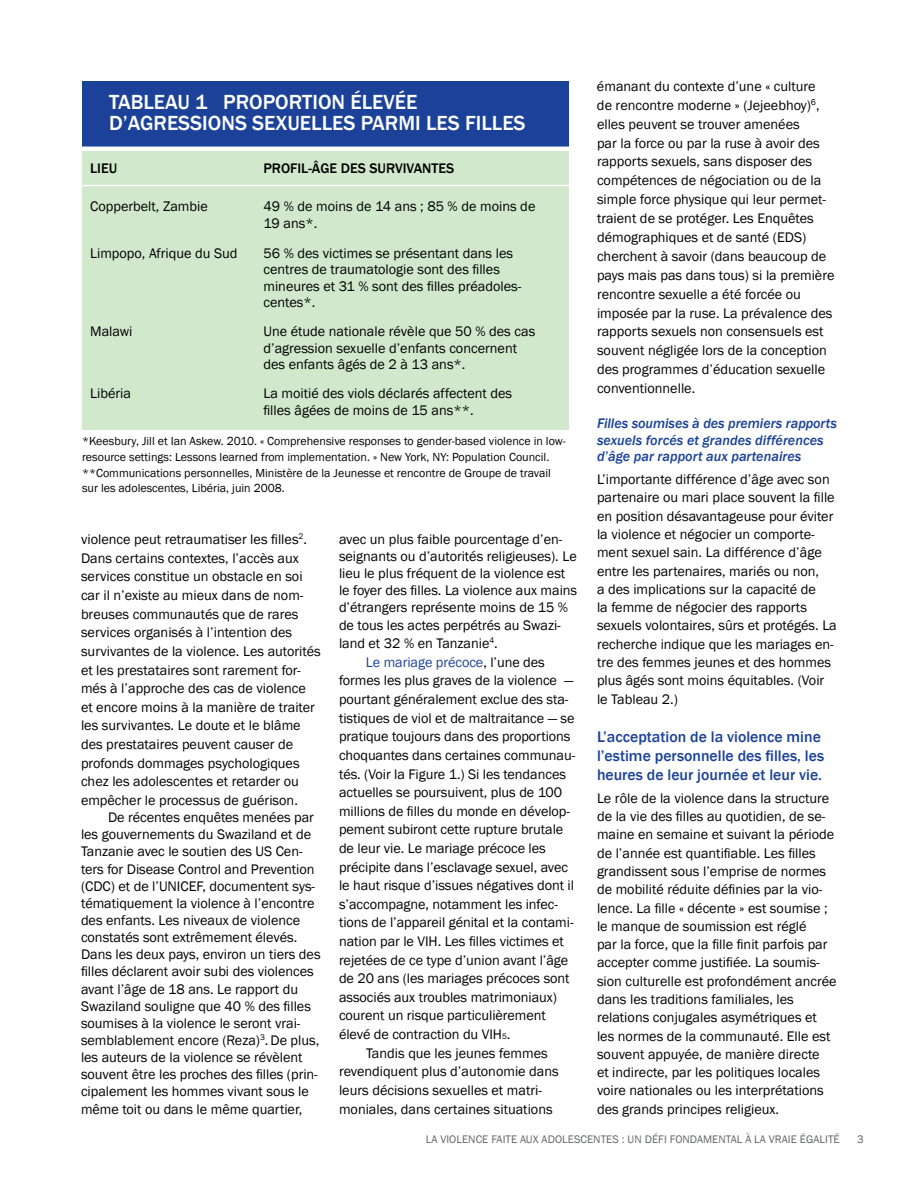
<style>
.page{position:relative;width:918px;height:1188px;background:#fff}
.page>*{position:absolute;margin:0;border:0;box-sizing:border-box;transform-origin:0 0}
.t1{font:500 21px "Franklin Gothic";color:#fff}
.t2{font:500 15.75px/19.2px "Franklin Gothic";color:#1b4298}
.t3{font:14.25px/18.3px "Franklin Gothic";color:#000}
.t4{font:italic 500 14.25px/16.8px "Franklin Gothic";color:#1b4298}
.t5{font:500 14.25px "Franklin Gothic";color:#000}
.t6{font:14.25px "Franklin Gothic";letter-spacing:-.005em;color:#1b4298}
.t7{font:12px/15.8px "Franklin Gothic";color:#000}
.t8{font:11.25px "Franklin Gothic";letter-spacing:.005em;color:#636467}
.s1{color:#000}
.s2{font-size:8.25px}
</style>
<div class="page">
<div style="left:82px;top:147px;width:486px;height:282px;background:#d1e8cc"></div>
<hr style="left:82px;top:185px;width:492px;height:1px;background:#fff">
<div style="left:82px;top:81px;width:486px;height:69px;background:#1b4298"></div>
<hr style="left:72px;top:147px;width:509px;height:4px;background:#fff">
<h1 class="t1" style="left:109px;top:89px;width:179px">TableAU 1 PROPORTION</h1>
<h1 class="t1" style="left:350px;top:89px;width:66px">ÉLEVÉE</h1>
<h1 class="t1" style="left:109px;top:110px;width:57px">D’AGRESSIONS</h1>
<h1 class="t1" style="left:252px;top:110px;width:13px">SEXUE</h1>
<h1 class="t1" style="left:311px;top:110px;width:203px">LLES PARMI LES FI LLES</h1>
<p class="t5" style="left:90px;top:160px;width:15px">LIEU</p>
<p class="t5" style="left:263px;top:160px;width:17px">PROFI</p>
<p class="t5" style="left:301px;top:160px;width:49px">L-ÂGE DES</p>
<p class="t5" style="left:369px;top:160px;width:62px">SURVIVANTES</p>
<p class="t3" style="left:90px;top:198px;width:119px">Copperbelt, Zambie</p>
<p class="t3" style="left:263px;top:198px;width:273px;line-height:16.5px">49 % de moins de 14 ans ; 85 % de moins de<br>19 ans*.</p>
<p class="t3" style="left:90px;top:244px;width:149px">Limpopo, Afrique du Sud</p>
<p class="t3" style="left:263px;top:245px;width:259px;line-height:16.5px">56 % des victimes se présentant dans les centres de traumatologie sont des filles mineures et 31 % sont des filles préadoles&shy;centes*.</p>
<p class="t3" style="left:90px;top:322px;width:44px">Malawi</p>
<p class="t3" style="left:263px;top:323px;width:273px;line-height:16.5px">Une étude nationale révèle que 50 % des cas d’agression sexuelle d’enfants concernent des enfants âgés de 2 à 13 ans*.</p>
<p class="t3" style="left:90px;top:384px;width:42px">Libéria</p>
<p class="t3" style="left:263px;top:385px;width:250px;line-height:16.5px">La moitié des viols déclarés affectent des filles âgées de moins de 15 ans**.</p>
<p class="t7" style="left:82px;top:434px;width:485px">*Keesbury, Jill et Ian Askew. 2010. « Comprehensive responses to gender-based violence in low&shy;resource settings: Lessons learned from implementation. » New York, NY: Population Council. **Communications personnelles, Ministère de la Jeunesse et rencontre de Groupe de travail sur les adolescentes, Libéria, juin 2008.</p>
<p class="t3" style="left:81px;top:530px;width:241px">violence peut retraumatiser les filles<sup>2</sup>.<br>Dans certains contextes, l’accès aux services constitue un obstacle en soi car il n’existe au mieux dans de nom&shy;breuses communautés que de rares services organisés à l’intention des survivantes de la violence. Les autorités et les prestataires sont rarement for&shy;més à l’approche des cas de violence et encore moins à la manière de traiter les survivantes. Le doute et le blâme des prestataires peuvent causer de profonds dommages psychologiques chez les adolescentes et retarder ou empêcher le processus de guérison.</p>
<p class="t3" style="left:81px;top:809px;width:241px;line-height:17.1px;text-indent:27px">De récentes enquêtes menées par les gouvernements du Swaziland et de Tanzanie avec le soutien des US Cen&shy;ters for Disease Control and Prevention (CDC) et de l’UNICEF, documentent sys&shy;tématiquement la violence à l’encontre des enfants. Les niveaux de violence constatés sont extrêmement élevés.<br>Dans les deux pays, environ un tiers des filles déclarent avoir subi des violences avant l’âge de 18 ans. Le rapport du Swaziland souligne que 40 % des filles soumises à la violence le seront vrai&shy;semblablement encore (Reza)<sup>3</sup>.De plus, les auteurs de la violence se révèlent souvent être les proches des filles (prin&shy;cipalement les hommes vivant sous le même toit ou dans le même quartier,</p>
<p class="t3" style="left:339px;top:531px;width:240px;line-height:17.1px">avec un plus faible pourcentage d’en&shy;seignants ou d’autorités religieuses). Le lieu le plus fréquent de la violence est le foyer des filles. La violence aux mains d’étrangers représente moins de 15 % de tous les actes perpétrés au Swazi-</p>
<p class="t3" style="left:339px;top:635px;width:160px">land et 32 % en Tanzanie<sup>4</sup>.</p>
<p class="t6" style="left:366px;top:653px;width:180px">Le mariage précoce<span class="s1">, l’une des</span></p>
<p class="t3" style="left:339px;top:672px;width:236px">formes les plus graves de la violence —</p>
<p class="t3" style="left:339px;top:690px;width:231px">pourtant généralement exclue des sta-</p>
<p class="t3" style="left:339px;top:709px;width:237px">tistiques de viol et de maltraitance — se</p>
<p class="t3" style="left:339px;top:728px;width:233px">pratique toujours dans des proportions</p>
<p class="t3" style="left:339px;top:746px;width:238px">choquantes dans certaines communau-</p>
<p class="t3" style="left:339px;top:765px;width:228px">tés. (Voir la Figure 1.) Si les tendances</p>
<p class="t3" style="left:339px;top:784px;width:225px">actuelles se poursuivent, plus de 100</p>
<p class="t3" style="left:339px;top:802px;width:233px">millions de filles du monde en dévelop-</p>
<p class="t3" style="left:339px;top:821px;width:226px">pement subiront cette rupture brutale</p>
<p class="t3" style="left:339px;top:839px;width:208px">de leur vie. Le mariage précoce les</p>
<p class="t3" style="left:339px;top:858px;width:231px">précipite dans l’esclavage sexuel, avec</p>
<p class="t3" style="left:339px;top:877px;width:237px">le haut risque d’issues négatives dont il</p>
<p class="t3" style="left:339px;top:895px;width:220px">s’accompagne, notamment les infec-</p>
<p class="t3" style="left:339px;top:914px;width:236px">tions de l’appareil génital et la contami-</p>
<p class="t3" style="left:339px;top:932px;width:227px">nation par le VIH. Les filles victimes et</p>
<p class="t3" style="left:339px;top:951px;width:231px">rejetées de ce type d’union avant l’âge</p>
<p class="t3" style="left:339px;top:970px;width:232px">de 20 ans (les mariages précoces sont</p>
<p class="t3" style="left:339px;top:988px;width:219px">associés aux troubles matrimoniaux)</p>
<p class="t3" style="left:339px;top:1007px;width:208px">courent un risque particulièrement</p>
<p class="t3" style="left:339px;top:1025px;width:173px">élevé de contraction du VIH<span class="s2">5</span>.</p>
<p class="t3" style="left:366px;top:1044px;width:183px">Tandis que les jeunes femmes</p>
<p class="t3" style="left:339px;top:1063px;width:221px">revendiquent plus d’autonomie dans</p>
<p class="t3" style="left:339px;top:1081px;width:204px">leurs décisions sexuelles et matri-</p>
<p class="t3" style="left:339px;top:1100px;width:215px">moniales, dans certaines situations</p>
<p class="t3" style="left:597px;top:77px;width:239px;line-height:18.9px">émanant du contexte d’une « culture<br>de rencontre moderne » (Jejeebhoy)<sup>6</sup>, elles peuvent se trouver amenées<br>par la force ou par la ruse à avoir des rapports sexuels, sans disposer des compétences de négociation ou de la simple force physique qui leur permet&shy;traient de se protéger. Les Enquêtes démographiques et de santé (EDS) cherchent à savoir (dans beaucoup de pays mais pas dans tous) si la première rencontre sexuelle a été forcée ou imposée par la ruse. La prévalence des rapports sexuels non consensuels est souvent négligée lors de la conception des programmes d’éducation sexuelle conventionnelle.</p>
<p class="t4" style="left:597px;top:415px;width:241px">Filles soumises à des premiers rapports sexuels forcés et grandes différences d’âge par rapport aux partenaires</p>
<p class="t3" style="left:597px;top:471px;width:241px">L’importante différence d’âge avec son partenaire ou mari place souvent la fille en position désavantageuse pour éviter la violence et négocier un comporte&shy;ment sexuel sain. La différence d’âge entre les partenaires, mariés ou non,<br>a des implications sur la capacité de<br>la femme de négocier des rapports sexuels volontaires, sûrs et protégés. La recherche indique que les mariages en&shy;tre des femmes jeunes et des hommes plus âgés sont moins équitables. (Voir le Tableau 2.)</p>
<p class="t2" style="left:597px;top:727px;width:229px">L’acceptation de la violence mine l’estime personnelle des filles, les heures de leur journée et leur vie.</p>
<p class="t3" style="left:597px;top:789px;width:241px">Le rôle de la violence dans la structure de la vie des filles au quotidien, de se&shy;maine en semaine et suivant la période de l’année est quantifiable. Les filles grandissent sous l’emprise de normes de mobilité réduite définies par la vio&shy;lence. La fille « décente » est soumise ; le manque de soumission est réglé<br>par la force, que la fille finit parfois par accepter comme justifiée. La soumis&shy;sion culturelle est profondément ancrée dans les traditions familiales, les relations conjugales asymétriques et les normes de la communauté. Elle est souvent appuyée, de manière directe<br>et indirecte, par les politiques locales voire nationales ou les interprétations des grands principes religieux.</p>
<p class="t8" style="left:426px;top:1133px;width:415px">LA VIOLENCE FAITE AUX ADOLESCENTES : UN DÉFI FONDAMENTAL À LA VRAIE ÉGALITÉ</p>
<p class="t8" style="left:857px;top:1133px;width:8px">3</p>
</div>
